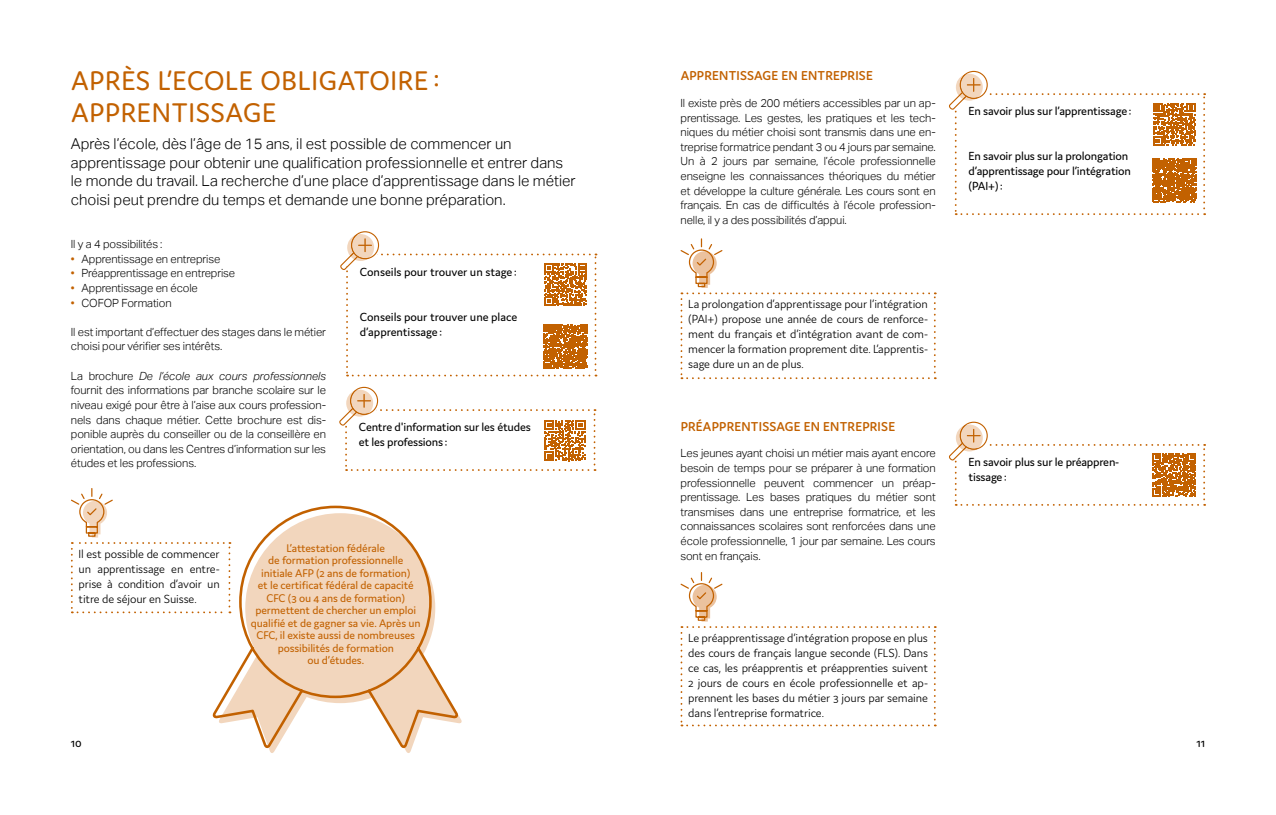
<style>
.page{position:relative;width:1276px;height:815px;background:#fff}
.page>*{position:absolute;margin:0;border:0;box-sizing:border-box;transform-origin:0 0}
.t1{font:28.75px/31.2px "Domus";letter-spacing:.025em;color:#c26100}
.t2{font:300 15px/18.8px "Aktiv Grotesk";color:#000}
.t3{font:600 13.75px "Domus";letter-spacing:.015em;color:#c26100}
.t4{font:300 12.5px/15px "Domus";letter-spacing:-.01em;color:#000;text-align:justify}
.t5{font:12.5px/15px "Domus";letter-spacing:-.015em;color:#000}
.t6{font:11.88px/12.5px "Domus";letter-spacing:-.01em;color:#c26100;text-align:center}
.t7{font:300 11.25px/14.6px "Aktiv Grotesk";letter-spacing:-.01em;color:#000;text-align:justify}
.s1{color:#c26100}
.s2{font-style:italic}
</style>
<div class="page">
<svg style="left:71px;top:488px;width:139px;height:125px"></svg>
<svg style="left:339px;top:387px;width:256px;height:84px"></svg>
<svg style="left:340px;top:231px;width:256px;height:145px"></svg>
<svg style="left:949px;top:71px;width:256px;height:144px"></svg>
<svg style="left:949px;top:422px;width:256px;height:84px"></svg>
<svg style="left:210px;top:505px;width:251px;height:246px"></svg>
<svg style="left:680px;top:238px;width:255px;height:141px"></svg>
<svg style="left:680px;top:572px;width:255px;height:154px"></svg>
<h1 class="t1" style="left:71px;top:65px;width:371px">APRÈS L’ECOLE OBLIGATOIRE :<br>APPRENTISSAGE</h1>
<p class="t2" style="left:71px;top:134px;width:506px">Après l’école, dès l’âge de 15 ans, il est possible de commencer un apprentissage pour obtenir une qualification professionnelle et entrer dans le monde du travail. La recherche d’une place d’apprentissage dans le métier choisi peut prendre du temps et demande une bonne préparation.</p>
<p class="t7" style="left:71px;top:237px;width:93px">Il y a 4 possibilités :</p>
<p class="t7" style="left:71px;top:252px;width:151px"><span class="s1">•</span> Apprentissage en entreprise</p>
<p class="t7" style="left:71px;top:266px;width:166px"><span class="s1">•</span> Préapprentissage en entreprise</p>
<p class="t7" style="left:71px;top:281px;width:129px"><span class="s1">•</span> Apprentissage en école</p>
<p class="t7" style="left:71px;top:295px;width:102px"><span class="s1">•</span> COFOP Formation</p>
<p class="t7" style="left:71px;top:325px;width:257px">Il est important d’effectuer des stages dans le métier choisi pour vérifier ses intérêts.</p>
<p class="t7" style="left:71px;top:369px;width:257px">La brochure <span class="s2">De l’école aux cours professionnels </span>fournit des informations par branche scolaire sur le niveau exigé pour être à l’aise aux cours profession&shy;nels dans chaque métier. Cette brochure est dis&shy;ponible auprès du conseiller ou de la conseillère en orientation, ou dans les Centres d’information sur les études et les professions.</p>
<p class="t5" style="left:360px;top:264px;width:159px">Conseils pour trouver un stage:</p>
<p class="t5" style="left:360px;top:309px;width:159px">Conseils pour trouver une place d’apprentissage:</p>
<p class="t5" style="left:359px;top:420px;width:173px">Centre d'information sur les études et les professions:</p>
<p class="t4" style="left:79px;top:546px;width:143px">Il est possible de commencer un apprentissage en entre&shy;prise à condition d’avoir un titre de séjour en Suisse.</p>
<p class="t6" style="left:251px;top:541px;width:171px">L’attestation fédérale<br>de formation professionnelle<br>initiale AFP (2 ans de formation)<br>et le certificat fédéral de capacité<br>CFC (3 ou 4 ans de formation) permettent de chercher un emploi qualifié et de gagner sa vie. Après un<br>CFC, il existe aussi de nombreuses possibilités de formation<br>ou d’études.</p>
<p class="t3" style="left:680px;top:68px;width:194px">APPRENTISSAGE EN ENTREPRISE</p>
<p class="t7" style="left:680px;top:96px;width:257px">Il existe près de 200 métiers accessibles par un ap&shy;prentissage. Les gestes, les pratiques et les tech&shy;niques du métier choisi sont transmis dans une en&shy;treprise formatrice pendant 3 ou 4 jours par semaine.<br>Un à 2 jours par semaine, l’école professionnelle enseigne les connaissances théoriques du métier et développe la culture générale. Les cours sont en français. En cas de difficultés à l’école profession&shy;nelle, il y a des possibilités d’appui.</p>
<p class="t4" style="left:688px;top:296px;width:241px">La prolongation d’apprentissage pour l’intégration (PAI+) propose une année de cours de renforce&shy;ment du français et d’intégration avant de com&shy;mencer la formation proprement dite. L’apprentis&shy;sage dure un an de plus.</p>
<p class="t3" style="left:680px;top:419px;width:216px">PRÉAPPRENTISSAGE EN ENTREPRISE</p>
<p class="t7" style="left:680px;top:446px;width:257px">Les jeunes ayant choisi un métier mais ayant encore besoin de temps pour se préparer à une formation professionnelle peuvent commencer un préap&shy;prentissage. Les bases pratiques du métier sont transmises dans une entreprise formatrice, et les connaissances scolaires sont renforcées dans une école professionnelle, 1 jour par semaine. Les cours sont en français.</p>
<p class="t4" style="left:688px;top:630px;width:241px">Le préapprentissage d’intégration propose en plus des cours de français langue seconde (FLS). Dans ce cas, les préapprentis et préapprenties suivent 2 jours de cours en école professionnelle et ap&shy;prennent les bases du métier 3 jours par semaine dans l’entreprise formatrice.</p>
<p class="t5" style="left:968px;top:104px;width:165px">En savoir plus sur l’apprentissage:</p>
<p class="t5" style="left:968px;top:149px;width:164px">En savoir plus sur la prolongation d’apprentissage pour l’intégration (PAI+):</p>
<p class="t5" style="left:968px;top:455px;width:152px">En savoir plus sur le préappren&shy;tissage:</p>
<p class="t5" style="left:71px;top:735px;width:12px">10</p>
<p class="t5" style="left:1196px;top:735px;width:10px">11</p>
</div>
